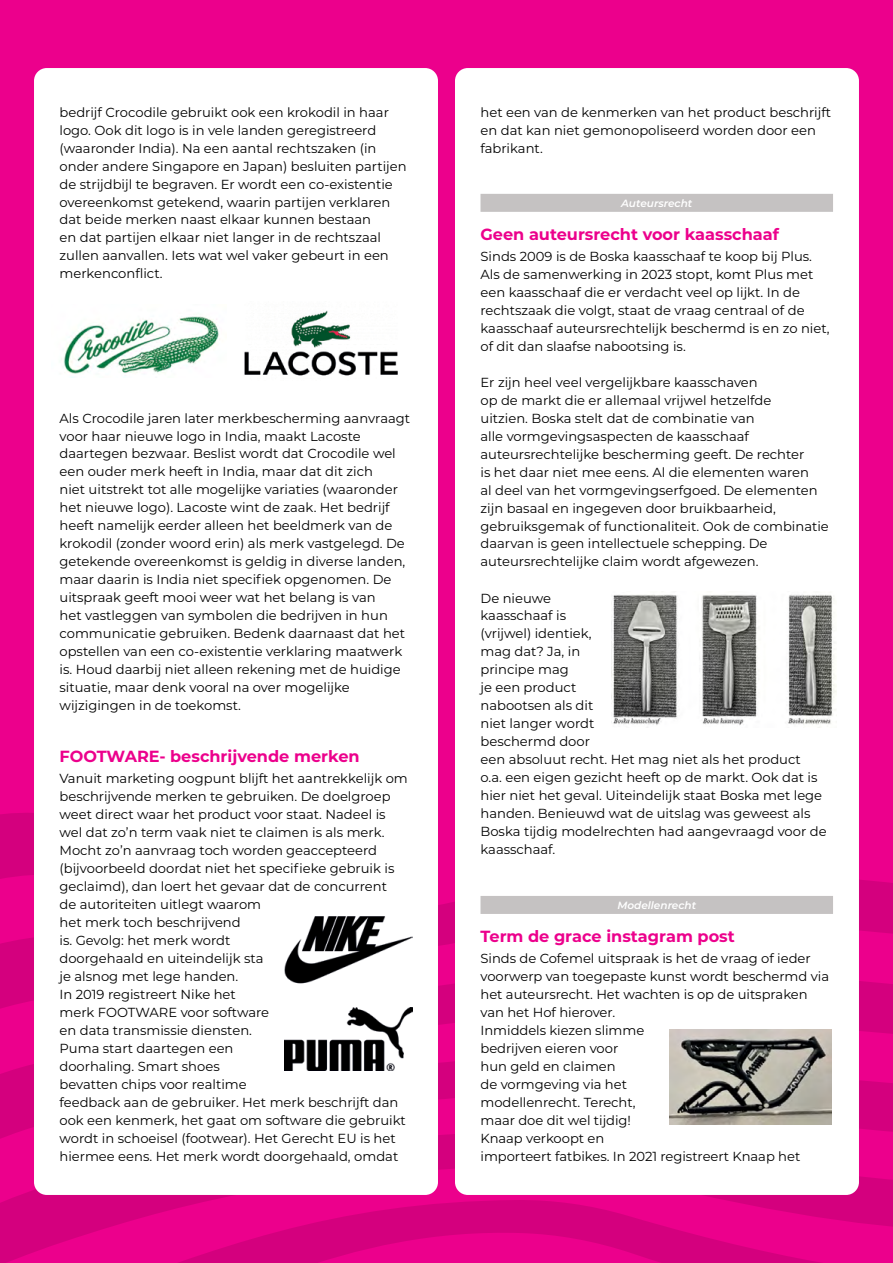
<style>
.page{position:relative;width:893px;height:1263px;background:#ec008c}
.page>*{position:absolute;margin:0;border:0;box-sizing:border-box;transform-origin:0 0}
.t1{font:700 16.2px "Montserrat";color:#ec008c}
.t2{font:13.2px/18px "Montserrat";color:#000}
.t3{font:italic 600 10.5px "Montserrat";color:#fff}
</style>
<div class="page">
<svg style="left:0;top:1253px;width:821px;height:10px"></svg>
<svg style="left:0;top:1165px;width:893px;height:88px"></svg>
<svg style="left:0;top:813px;width:893px;height:261px"></svg>
<div style="left:34px;top:68px;width:404px;height:1127px;background:#fff;border-radius:13px"></div>
<div style="left:455px;top:68px;width:404px;height:1127px;background:#fff;border-radius:13px"></div>
<div style="left:480px;top:194px;width:353px;height:18px;background:#c5c2c2"></div>
<div style="left:480px;top:896px;width:353px;height:18px;background:#c5c2c2"></div>
<img style="left:61px;top:316px;width:159px;height:62px">
<img style="left:244px;top:310px;width:154px;height:66px">
<img style="left:285px;top:916px;width:127px;height:68px">
<img style="left:285px;top:1007px;width:127px;height:64px">
<img style="left:611px;top:594px;width:226px;height:131px">
<img style="left:670px;top:1029px;width:161px;height:95px">
<p class="t2" style="left:60px;top:102px;width:349px">bedrijf Crocodile gebruikt ook een krokodil in haar logo. Ook dit logo is in vele landen geregistreerd (waaronder India). Na een aantal rechtszaken (in onder andere Singapore en Japan) besluiten partijen de strijdbijl te begraven. Er wordt een co-existentie overeenkomst getekend, waarin partijen verklaren dat beide merken naast elkaar kunnen bestaan<br>en dat partijen elkaar niet langer in de rechtszaal zullen aanvallen. Iets wat wel vaker gebeurt in een merkenconflict.</p>
<p class="t2" style="left:60px;top:408px;width:352px">Als Crocodile jaren later merkbescherming aanvraagt voor haar nieuwe logo in India, maakt Lacoste daartegen bezwaar. Beslist wordt dat Crocodile wel een ouder merk heeft in India, maar dat dit zich<br>niet uitstrekt tot alle mogelijke variaties (waaronder het nieuwe logo). Lacoste wint de zaak. Het bedrijf heeft namelijk eerder alleen het beeldmerk van de krokodil (zonder woord erin) als merk vastgelegd. De getekende overeenkomst is geldig in diverse landen, maar daarin is India niet specifiek opgenomen. De uitspraak geeft mooi weer wat het belang is van<br>het vastleggen van symbolen die bedrijven in hun communicatie gebruiken. Bedenk daarnaast dat het opstellen van een co-existentie verklaring maatwerk is. Houd daarbij niet alleen rekening met de huidige situatie, maar denk vooral na over mogelijke wijzigingen in de toekomst.</p>
<p class="t1" style="left:60px;top:744px;width:302px">FOOTWARE- beschrijvende merken</p>
<p class="t2" style="left:60px;top:768px;width:350px">Vanuit marketing oogpunt blijft het aantrekkelijk om beschrijvende merken te gebruiken. De doelgroep weet direct waar het product voor staat. Nadeel is wel dat zo’n term vaak niet te claimen is als merk.<br>Mocht zo’n aanvraag toch worden geaccepteerd (bijvoorbeeld doordat niet het specifieke gebruik is geclaimd), dan loert het gevaar dat de concurrent<br>de autoriteiten uitlegt waarom<br>het merk toch beschrijvend<br>is. Gevolg: het merk wordt<br>doorgehaald en uiteindelijk sta<br>je alsnog met lege handen.<br>In 2019 registreert Nike het<br>merk FOOTWARE voor software<br>en data transmissie diensten.<br>Puma start daartegen een<br>doorhaling. Smart shoes<br>bevatten chips voor realtime<br>feedback aan de gebruiker. Het merk beschrijft dan ook een kenmerk, het gaat om software die gebruikt wordt in schoeisel (footwear). Het Gerecht EU is het hiermee eens. Het merk wordt doorgehaald, omdat</p>
<p class="t2" style="left:480px;top:102px;width:352px">het een van de kenmerken van het product beschrijft en dat kan niet gemonopoliseerd worden door een fabrikant.</p>
<p class="t3" style="left:621px;top:195px;width:73px">Auteursrecht</p>
<p class="t1" style="left:480px;top:222px;width:300px">Geen auteursrecht voor kaasschaaf</p>
<p class="t2" style="left:480px;top:246px;width:351px">Sinds 2009 is de Boska kaasschaaf te koop bij Plus.<br>Als de samenwerking in 2023 stopt, komt Plus met een kaasschaaf die er verdacht veel op lijkt. In de rechtszaak die volgt, staat de vraag centraal of de kaasschaaf auteursrechtelijk beschermd is en zo niet, of dit dan slaafse nabootsing is.</p>
<p class="t2" style="left:480px;top:372px;width:350px">Er zijn heel veel vergelijkbare kaasschaven<br>op de markt die er allemaal vrijwel hetzelfde<br>uitzien. Boska stelt dat de combinatie van<br>alle vormgevingsaspecten de kaasschaaf auteursrechtelijke bescherming geeft. De rechter<br>is het daar niet mee eens. Al die elementen waren<br>al deel van het vormgevingserfgoed. De elementen zijn basaal en ingegeven door bruikbaarheid, gebruiksgemak of functionaliteit. Ook de combinatie daarvan is geen intellectuele schepping. De auteursrechtelijke claim wordt afgewezen.</p>
<p class="t2" style="left:480px;top:588px;width:348px">De nieuwe<br>kaasschaaf is<br>(vrijwel) identiek,<br>mag dat? Ja, in<br>principe mag<br>je een product<br>nabootsen als dit<br>niet langer wordt<br>beschermd door<br>een absoluut recht. Het mag niet als het product<br>o.a. een eigen gezicht heeft op de markt. Ook dat is hier niet het geval. Uiteindelijk staat Boska met lege handen. Benieuwd wat de uitslag was geweest als<br>Boska tijdig modelrechten had aangevraagd voor de kaasschaaf.</p>
<p class="t3" style="left:617px;top:897px;width:80px">Modellenrecht</p>
<p class="t1" style="left:480px;top:924px;width:256px">Term de grace instagram post</p>
<p class="t2" style="left:480px;top:948px;width:350px">Sinds de Cofemel uitspraak is het de vraag of ieder voorwerp van toegepaste kunst wordt beschermd via het auteursrecht. Het wachten is op de uitspraken van het Hof hierover.<br>Inmiddels kiezen slimme<br>bedrijven eieren voor<br>hun geld en claimen<br>de vormgeving via het<br>modellenrecht. Terecht,<br>maar doe dit wel tijdig!<br>Knaap verkoopt en<br>importeert fatbikes. In 2021 registreert Knaap het</p>
</div>
